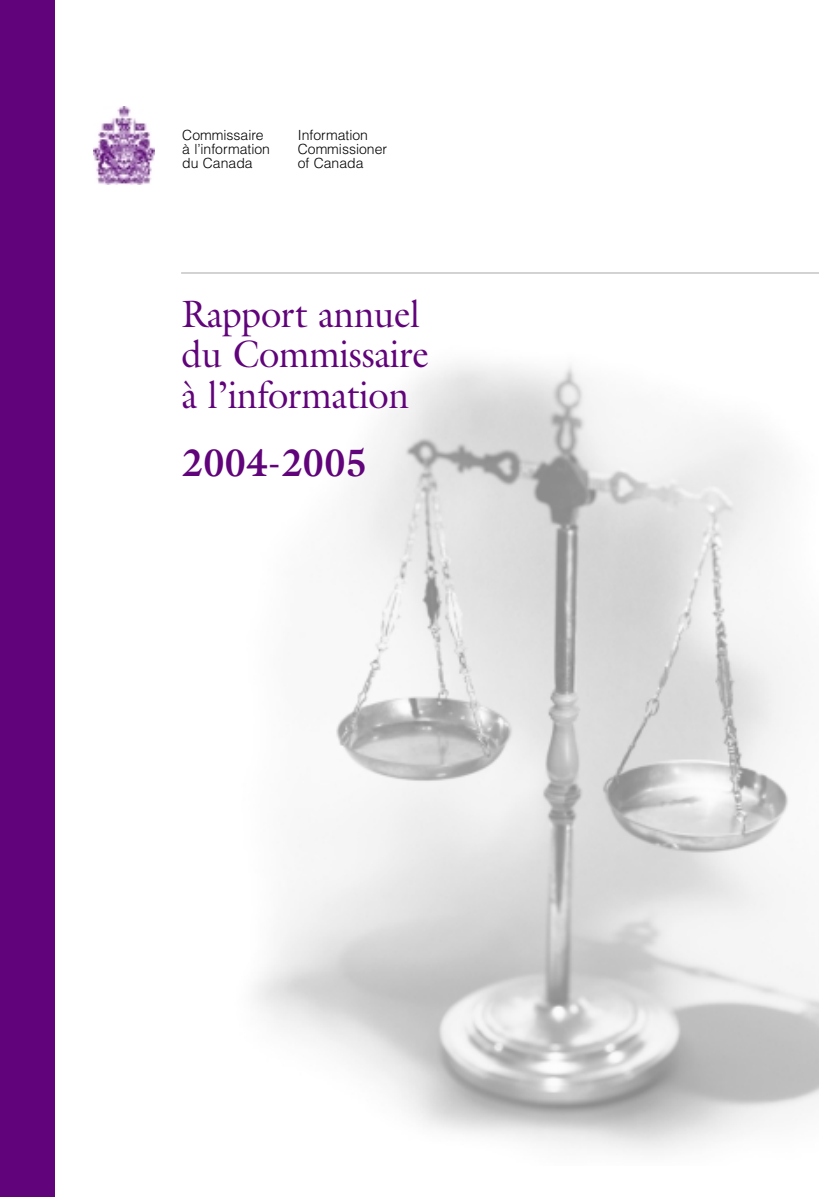
<style>
.page{position:relative;width:819px;height:1197px;background:#fff}
.page>*{position:absolute;margin:0;border:0;box-sizing:border-box;transform-origin:0 0}
.t1{font:38.5px/40.2px "Galliard";letter-spacing:-.005em;color:#61037a;scale:.94 1}
.t2{font:700 38.5px "Galliard";letter-spacing:-.005em;color:#61037a;scale:.94 1}
.t3{font:300 14px "Helvetica";color:#000}
</style>
<div class="page">
<img style="left:255px;top:364px;width:564px;height:787px">
<img style="left:94px;top:107px;width:61px;height:78px">
<hr style="left:181px;top:272px;width:638px;height:2px;background:#cdcdcd">
<div style="left:0;top:0;width:55px;height:1197px;background:#61037a"></div>
<p class="t3" style="left:182px;top:130px;width:83px">Commissaire</p>
<p class="t3" style="left:298px;top:130px;width:72px">Information</p>
<p class="t3" style="left:182px;top:144px;width:89px">à l’information</p>
<p class="t3" style="left:298px;top:144px;width:91px">Commissioner</p>
<p class="t3" style="left:182px;top:158px;width:72px">du Canada</p>
<p class="t3" style="left:298px;top:158px;width:67px">of Canada</p>
<h1 class="t1" style="left:182px;top:298px;width:265px">Rapport annuel du Commissaire à l’information</h1>
<h1 class="t2" style="left:182px;top:448px;width:199px">2004-2005</h1>
</div>
